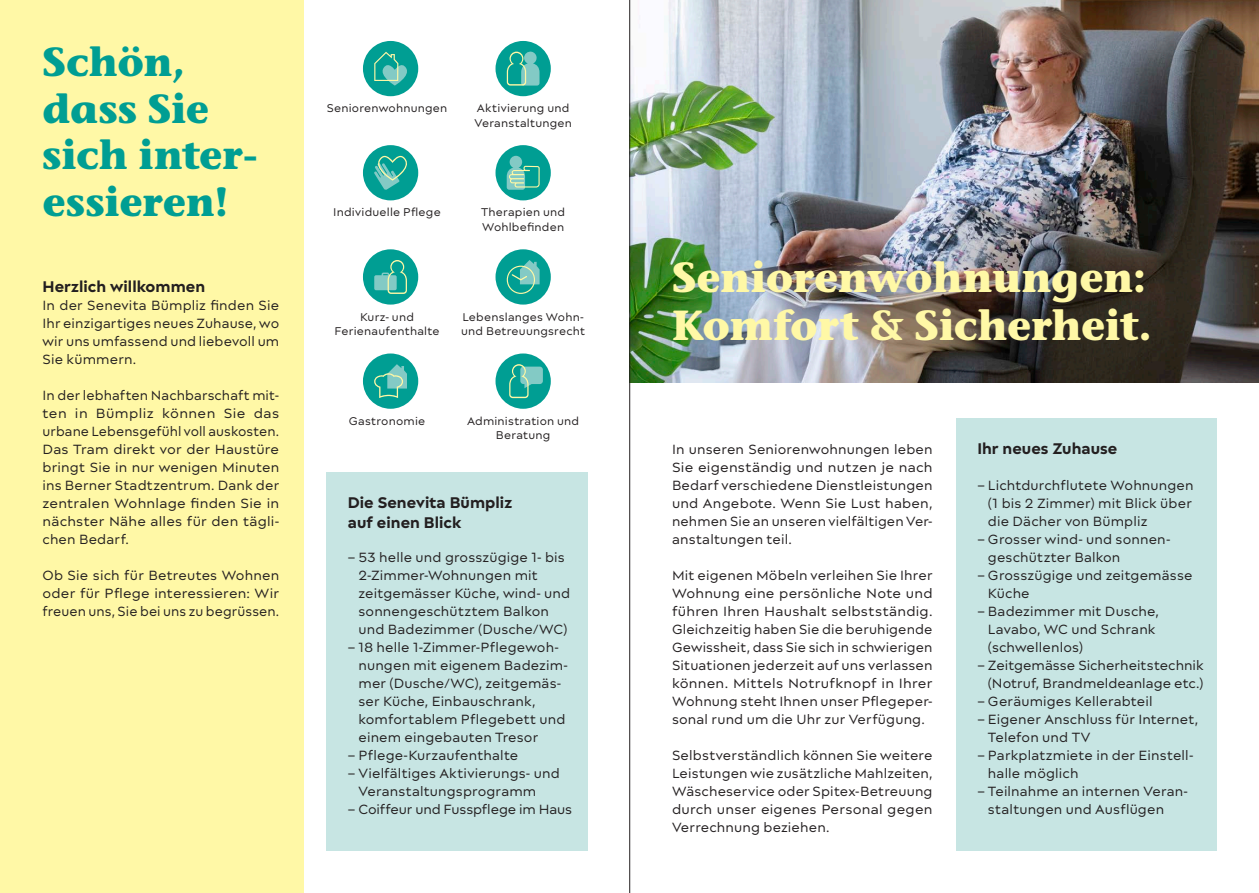
<style>
.page{position:relative;width:1259px;height:893px;background:#fff}
.page>*{position:absolute;margin:0;border:0;box-sizing:border-box;transform-origin:0 0}
.Titel_innen{font:700 42px/48px "Stone Informal ITC Pro";letter-spacing:-.01em;color:#fff8a6}
.Titel_innen-2{font:700 40.5px/46.5px "Stone Informal ITC Pro";letter-spacing:-.005em;color:#009e93}
.Titel_Box{font:700 16.5px/19.8px "Matteo";letter-spacing:.005em;color:#231f20}
.Untertitel{font:700 16.5px "Matteo";letter-spacing:.005em;color:#231f20}
.Lauftext_Block{font:14.25px/18px "Matteo";letter-spacing:.01em;color:#231f20}
.Lauftext_Block-2{font:14.25px "Matteo";letter-spacing:-.01em;color:#231f20}
.t1{font:12px "Matteo";letter-spacing:.015em;color:#231f20}
</style>
<div class="page">
<div style="left:0;top:0;width:303px;height:893px;background:#fff8a6"></div>
<img style="left:630px;top:0;width:629px;height:382px">
<div style="left:326px;top:472px;width:262px;height:378px;background:#c7e5e3"></div>
<div style="left:956px;top:418px;width:260px;height:432px;background:#c7e5e3"></div>
<div style="left:363px;top:353px;width:55px;height:56px;background:#009e93;border-radius:50%"></div>
<svg style="left:374px;top:364px;width:33px;height:34px"></svg>
<div style="left:495px;top:145px;width:56px;height:55px;background:#009e93;border-radius:50%"></div>
<svg style="left:507px;top:156px;width:32px;height:34px"></svg>
<div style="left:495px;top:249px;width:56px;height:56px;background:#009e93;border-radius:50%"></div>
<svg style="left:507px;top:260px;width:32px;height:34px"></svg>
<div style="left:495px;top:353px;width:56px;height:56px;background:#009e93;border-radius:50%"></div>
<svg style="left:509px;top:364px;width:34px;height:34px"></svg>
<div style="left:363px;top:41px;width:55px;height:55px;background:#009e93;border-radius:50%"></div>
<svg style="left:374px;top:52px;width:33px;height:34px"></svg>
<div style="left:363px;top:145px;width:55px;height:55px;background:#009e93;border-radius:50%"></div>
<svg style="left:374px;top:156px;width:33px;height:34px"></svg>
<div style="left:363px;top:249px;width:55px;height:56px;background:#009e93;border-radius:50%"></div>
<svg style="left:374px;top:260px;width:33px;height:34px"></svg>
<div style="left:495px;top:41px;width:56px;height:55px;background:#009e93;border-radius:50%"></div>
<svg style="left:507px;top:51px;width:32px;height:35px"></svg>
<hr style="left:629px;top:0;width:1px;height:893px;background:#231f20">
<p class="Titel_innen-2" style="left:43px;top:39px;width:144px">Schön,</p>
<p class="Titel_innen-2" style="left:43px;top:86px;width:168px">dass Sie</p>
<p class="Titel_innen-2" style="left:43px;top:132px;width:216px">sich inter&shy;essieren!</p>
<p class="Untertitel" style="left:43px;top:277px;width:164px">Herzlich willkommen</p>
<p class="Lauftext_Block" style="left:43px;top:296px;width:238px;text-align:justify">In der Senevita Bümpliz finden Sie Ihr einzigartiges neues Zuhause, wo wir uns umfassend und liebevoll um Sie kümmern.</p>
<p class="Lauftext_Block" style="left:43px;top:386px;width:238px;text-align:justify">In der lebhaften Nachbarschaft mit&shy;ten in Bümpliz können Sie das urbane Lebensgefühl voll auskosten.<br>Das Tram direkt vor der Haustüre bringt Sie in nur wenigen Minuten ins Berner Stadtzentrum. Dank der zentralen Wohnlage finden Sie in nächster Nähe alles für den tägli&shy;chen Bedarf.</p>
<p class="Lauftext_Block" style="left:43px;top:566px;width:238px;text-align:justify">Ob Sie sich für Betreutes Wohnen oder für Pflege interessieren: Wir freuen uns, Sie bei uns zu begrüssen.</p>
<p class="t1" style="left:327px;top:101px;width:122px">Seniorenwohnungen</p>
<p class="t1" style="left:477px;top:101px;width:94px">Aktivierung und</p>
<p class="t1" style="left:474px;top:116px;width:99px">Veranstaltungen</p>
<p class="t1" style="left:333px;top:205px;width:109px">Individuelle Pflege</p>
<p class="t1" style="left:481px;top:205px;width:86px">Therapien und</p>
<p class="t1" style="left:482px;top:220px;width:84px">Wohlbefinden</p>
<p class="t1" style="left:360px;top:310px;width:55px">Kurz- und</p>
<p class="t1" style="left:334px;top:324px;width:107px">Ferienaufenthalte</p>
<p class="t1" style="left:462px;top:310px;width:123px">Lebenslanges Wohn-</p>
<p class="t1" style="left:461px;top:324px;width:125px">und Betreuungsrecht</p>
<p class="t1" style="left:349px;top:414px;width:78px">Gastronomie</p>
<p class="t1" style="left:467px;top:414px;width:114px">Administration und</p>
<p class="t1" style="left:496px;top:428px;width:56px">Beratung</p>
<p class="Titel_Box" style="left:348px;top:493px;width:166px">Die Senevita Bümpliz auf einen Blick</p>
<p class="Lauftext_Block" style="left:358px;top:548px;width:213px;text-indent:-11px">– 53 helle und grosszügige 1- bis<br>2-Zimmer-Wohnungen mit zeitgemässer Küche, wind- und sonnengeschütztem Balkon und Badezimmer (Dusche/WC)</p>
<p class="Lauftext_Block" style="left:358px;top:638px;width:211px;text-indent:-11px">– 18 helle 1-Zimmer-Pflegewoh&shy;nungen mit eigenem Badezim&shy;mer (Dusche/WC), zeitgemäs&shy;ser Küche, Einbauschrank, komfortablem Pflegebett und einem eingebauten Tresor</p>
<p class="Lauftext_Block" style="left:348px;top:746px;width:172px">– Pflege-Kurzaufenthalte</p>
<p class="Lauftext_Block" style="left:358px;top:764px;width:203px;text-indent:-11px">– Vielfältiges Aktivierungs- und<br>Veranstaltungsprogramm</p>
<p class="Lauftext_Block-2" style="left:348px;top:801px;width:226px">– Coiffeur und Fusspflege im Haus</p>
<p class="Titel_innen" style="left:672px;top:254px;width:481px">Seniorenwohnungen:<br>Komfort &amp; Sicherheit.</p>
<p class="Lauftext_Block" style="left:672px;top:440px;width:262px;text-align:justify">In unseren Seniorenwohnungen leben Sie eigenständig und nutzen je nach Bedarf verschiedene Dienstleistungen und Angebote. Wenn Sie Lust haben, nehmen Sie an unseren vielfältigen Ver&shy;anstaltungen teil.</p>
<p class="Lauftext_Block" style="left:672px;top:566px;width:262px;text-align:justify">Mit eigenen Möbeln verleihen Sie Ihrer Wohnung eine persönliche Note und führen Ihren Haushalt selbstständig.<br>Gleichzeitig haben Sie die beruhigende Gewissheit, dass Sie sich in schwierigen Situationen jederzeit auf uns verlassen können. Mittels Notrufknopf in Ihrer Wohnung steht Ihnen unser Pflegeper&shy;sonal rund um die Uhr zur Verfügung.</p>
<p class="Lauftext_Block" style="left:672px;top:746px;width:262px;text-align:justify">Selbstverständlich können Sie weitere Leistungen wie zusätzliche Mahlzeiten, Wäscheservice oder Spitex-Betreuung durch unser eigenes Personal gegen Verrechnung beziehen.</p>
<p class="Titel_Box" style="left:977px;top:439px;width:142px">Ihr neues Zuhause</p>
<p class="Lauftext_Block" style="left:988px;top:476px;width:207px;text-align:justify;text-indent:-11px">– Lichtdurchflutete Wohnungen (1 bis 2 Zimmer) mit Blick über die Dächer von Bümpliz</p>
<p class="Lauftext_Block" style="left:988px;top:530px;width:183px;text-indent:-11px">– Grosser wind- und sonnen&shy;geschützter Balkon</p>
<p class="Lauftext_Block" style="left:988px;top:566px;width:206px;text-indent:-11px">– Grosszügige und zeitgemässe<br>Küche</p>
<p class="Lauftext_Block" style="left:988px;top:602px;width:173px;text-indent:-11px">– Badezimmer mit Dusche,<br>Lavabo, WC und Schrank (schwellenlos)</p>
<p class="Lauftext_Block" style="left:977px;top:656px;width:228px;text-align:right">– Zeitgemässe Sicherheitstechnik (Notruf, Brandmeldeanlage etc.)</p>
<p class="Lauftext_Block" style="left:977px;top:692px;width:177px">– Geräumiges Kellerabteil</p>
<p class="Lauftext_Block" style="left:988px;top:710px;width:212px;text-indent:-11px">– Eigener Anschluss für Internet,<br>Telefon und TV</p>
<p class="Lauftext_Block" style="left:988px;top:746px;width:207px;text-indent:-11px">– Parkplatzmiete in der Einstell&shy;halle möglich</p>
<p class="Lauftext_Block" style="left:988px;top:782px;width:202px;text-indent:-11px">– Teilnahme an internen Veran&shy;staltungen und Ausflügen</p>
</div>
